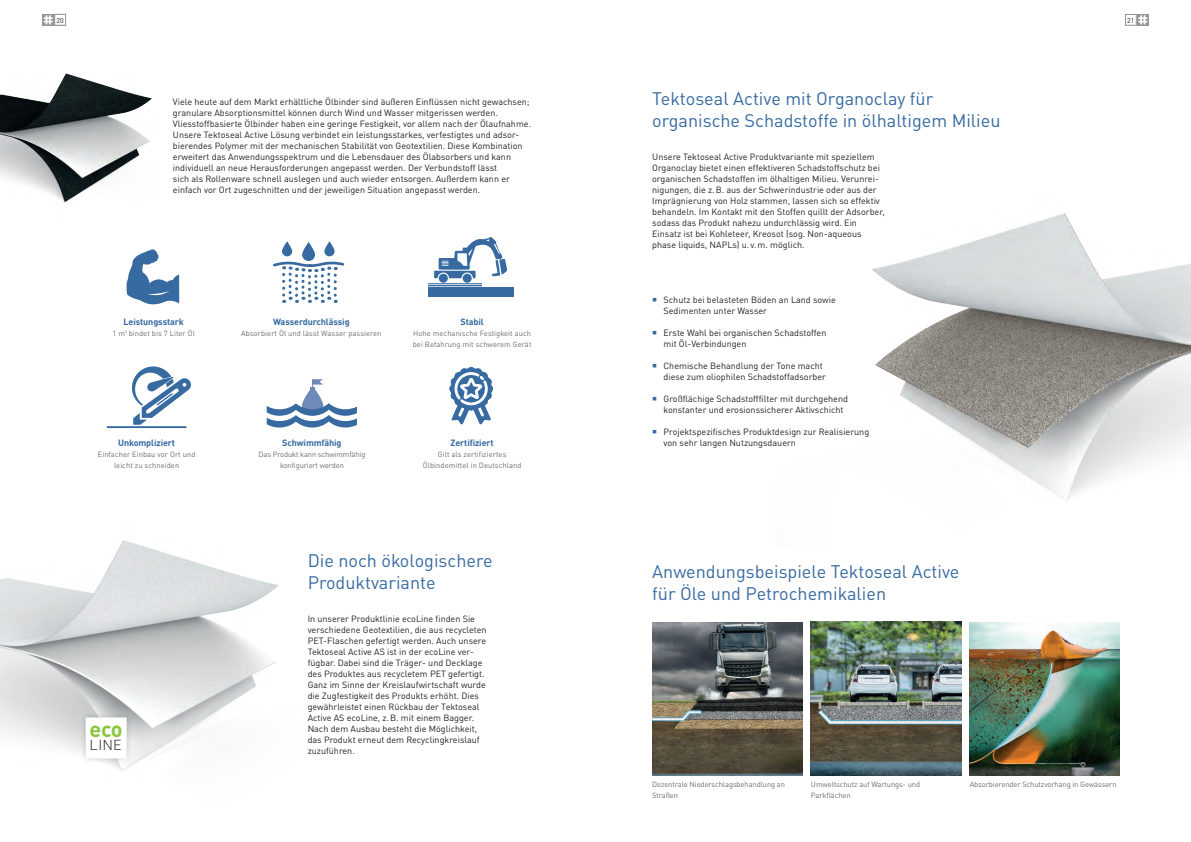
<style>
.page{position:relative;width:1191px;height:842px;background:#fff}
.page>*{position:absolute;margin:0;border:0;box-sizing:border-box;transform-origin:0 0}
.t1{font:700 21.7px "DIN Pro";color:#8bc63e}
.t2{font:18px/22px "DIN Pro";color:#366aa1}
.t3{font:300 14.3px "DIN Pro";color:#231f20}
.t4{font:9px/11px "DIN Pro";color:#231f20}
.t5{font:700 9px "DIN Pro";letter-spacing:-.01em;color:#366aa1}
.t6{font:7.5px/11px "DIN Pro";color:#6c6d70;text-align:center}
.t7{font:7px "DIN Pro";color:#231f20}
.t8{font:700 7px "DIN Pro";color:#231f20}
</style>
<div class="page">
<img style="left:0;top:74px;width:152px;height:50px">
<img style="left:872px;top:213px;width:319px;height:111px">
<svg style="left:802px;top:324px;width:389px;height:325px"></svg>
<img style="left:0;top:540px;width:279px;height:67px">
<svg style="left:0;top:607px;width:276px;height:164px"></svg>
<div style="left:80px;top:712px;width:52px;height:52px;background:#231f20;opacity:.25"></div>
<div style="left:86px;top:718px;width:40px;height:40px;background:#fff"></div>
<img style="left:652px;top:622px;width:150px;height:154px">
<img style="left:811px;top:622px;width:150px;height:154px">
<img style="left:969px;top:622px;width:150px;height:154px">
<svg style="left:282px;top:241px;width:10px;height:15px"></svg>
<svg style="left:302px;top:242px;width:13px;height:19px"></svg>
<svg style="left:324px;top:241px;width:10px;height:15px"></svg>
<svg style="left:273px;top:260px;width:72px;height:43px"></svg>
<svg style="left:43px;top:14px;width:11px;height:12px"></svg>
<svg style="left:44px;top:15px;width:9px;height:9px"></svg>
<div style="left:54px;top:14px;width:12px;height:12px;border:1px solid #939598"></div>
<svg style="left:1137px;top:14px;width:11px;height:12px"></svg>
<svg style="left:1138px;top:15px;width:9px;height:9px"></svg>
<div style="left:1125px;top:14px;width:11px;height:12px;border:1px solid #939598"></div>
<svg style="left:434px;top:237px;width:73px;height:46px"></svg>
<div style="left:428px;top:287px;width:86px;height:9px;background:#366aa1"></div>
<hr style="left:428px;top:283px;width:54px;height:1px;background:#366aa1">
<hr style="left:428px;top:285px;width:54px;height:1px;background:#366aa1">
<svg style="left:0;top:124px;width:180px;height:181px"></svg>
<svg style="left:302px;top:387px;width:21px;height:28px"></svg>
<svg style="left:267px;top:403px;width:90px;height:24px"></svg>
<svg style="left:310px;top:379px;width:13px;height:10px"></svg>
<svg style="left:131px;top:366px;width:60px;height:59px"></svg>
<hr style="left:107px;top:426px;width:79px;height:2px;background:#366aa1">
<svg style="left:449px;top:367px;width:44px;height:57px"></svg>
<p class="t7" style="left:56px;top:15px;width:9px">20</p>
<p class="t7" style="left:1127px;top:15px;width:9px">21</p>
<p class="t8" style="left:56px;top:15px;width:5px">1</p>
<p class="t4" style="left:173px;top:96px;width:360px">Viele heute auf dem Markt erhältliche Ölbinder sind äußeren Einflüssen nicht gewachsen; granulare Absorptionsmittel können durch Wind und Wasser mitgerissen werden.<br>Vliesstoffbasierte Ölbinder haben eine geringe Festigkeit, vor allem nach der Ölaufnahme.<br>Unsere Tektoseal Active Lösung verbindet ein leistungsstarkes, verfestigtes und adsor&shy;bierendes Polymer mit der mechanischen Stabilität von Geotextilien. Diese Kombination erweitert das Anwendungsspektrum und die Lebensdauer des Ölabsorbers und kann individuell an neue Herausforderungen angepasst werden. Der Verbundstoff lässt<br>sich als Rollenware schnell auslegen und auch wieder entsorgen. Außerdem kann er einfach vor Ort zugeschnitten und der jeweiligen Situation angepasst werden.</p>
<p class="t5" style="left:123px;top:315px;width:62px">Leistungsstark</p>
<p class="t6" style="left:112px;top:327px;width:84px">1 m² bindet bis 7 Liter Öl</p>
<p class="t5" style="left:273px;top:315px;width:78px">Wasserdurchlässig</p>
<p class="t5" style="left:460px;top:315px;width:25px">Stabil</p>
<p class="t6" style="left:241px;top:327px;width:142px">Absorbiert Öl und lässt Wasser passieren</p>
<p class="t6" style="left:413px;top:327px;width:120px;text-align:left">Hohe mechanische Festigkeit auch bei Befahrung mit schwerem Gerät</p>
<p class="t5" style="left:118px;top:436px;width:58px">Unkompliziert</p>
<p class="t5" style="left:282px;top:436px;width:61px">Schwimmfähig</p>
<p class="t6" style="left:98px;top:448px;width:99px">Einfacher Einbau vor Ort und leicht zu schneiden</p>
<p class="t6" style="left:258px;top:448px;width:108px">Das Produkt kann schwimmfähig konfiguriert werden</p>
<p class="t5" style="left:450px;top:436px;width:45px">Zertifiziert</p>
<p class="t6" style="left:423px;top:448px;width:100px">Gilt als zertifiziertes<br>Ölbindemittel in Deutschland</p>
<h1 class="t1" style="left:90px;top:712px;width:35px">eco</h1>
<h3 class="t3" style="left:90px;top:734px;width:34px">LINE</h3>
<h2 class="t2" style="left:308px;top:548px;width:186px">Die noch ökologischere<br>Produktvariante</h2>
<p class="t4" style="left:308px;top:613px;width:180px">In unserer Produktlinie ecoLine finden Sie verschiedene Geotextilien, die aus recycleten PET-Flaschen gefertigt werden. Auch unsere Tektoseal Active AS ist in der ecoLine ver&shy;fügbar. Dabei sind die Träger- und Decklage des Produktes aus recycletem PET gefertigt.<br>Ganz im Sinne der Kreislaufwirtschaft wurde die Zugfestigkeit des Produkts erhöht. Dies gewährleistet einen Rückbau der Tektoseal Active AS ecoLine, z.B. mit einem Bagger.<br>Nach dem Ausbau besteht die Möglichkeit, das Produkt erneut dem Recyclingkreislauf zuzuführen.</p>
<h2 class="t2" style="left:652px;top:86px;width:350px">Tektoseal Active mit Organoclay für organische Schadstoffe in ölhaltigem Milieu</h2>
<p class="t4" style="left:652px;top:151px;width:234px">Unsere Tektoseal Active Produktvariante mit speziellem Organoclay bietet einen effektiveren Schadstoffschutz bei organischen Schadstoffen im ölhaltigen Milieu. Verunrei&shy;nigungen, die z.B. aus der Schwerindustrie oder aus der Imprägnierung von Holz stammen, lassen sich so effektiv behandeln. Im Kontakt mit den Stoffen quillt der Adsorber, sodass das Produkt nahezu undurchlässig wird. Ein Einsatz ist bei Kohleteer, Kreosot (sog. Non-aqueous phase liquids, NAPLs) u. v.m. möglich.</p>
<p class="t4" style="left:663px;top:294px;width:174px">Schutz bei belasteten Böden an Land sowie<br>Sedimenten unter Wasser</p>
<p class="t4" style="left:663px;top:327px;width:164px">Erste Wahl bei organischen Schadstoffen mit Öl-Verbindungen</p>
<p class="t4" style="left:663px;top:360px;width:164px">Chemische Behandlung der Tone macht diese zum oliophilen Schadstoffadsorber</p>
<p class="t4" style="left:663px;top:393px;width:186px">Großflächige Schadstofffilter mit durchgehend konstanter und erosionssicherer Aktivschicht</p>
<p class="t4" style="left:663px;top:426px;width:207px">Projektspezifisches Produktdesign zur Realisierung von sehr langen Nutzungsdauern</p>
<h2 class="t2" style="left:652px;top:559px;width:309px">Anwendungsbeispiele Tektoseal Active für Öle und Petrochemikalien</h2>
<p class="t6" style="left:652px;top:778px;width:134px;text-align:left">Dezentrale Niederschlagsbehandlung an<br>Straßen</p>
<p class="t6" style="left:811px;top:778px;width:111px;text-align:left">Umweltschutz auf Wartungs- und<br>Parkflächen</p>
<p class="t6" style="left:969px;top:778px;width:148px">Absorbierender Schutzvorhang in Gewässern</p>
</div>
